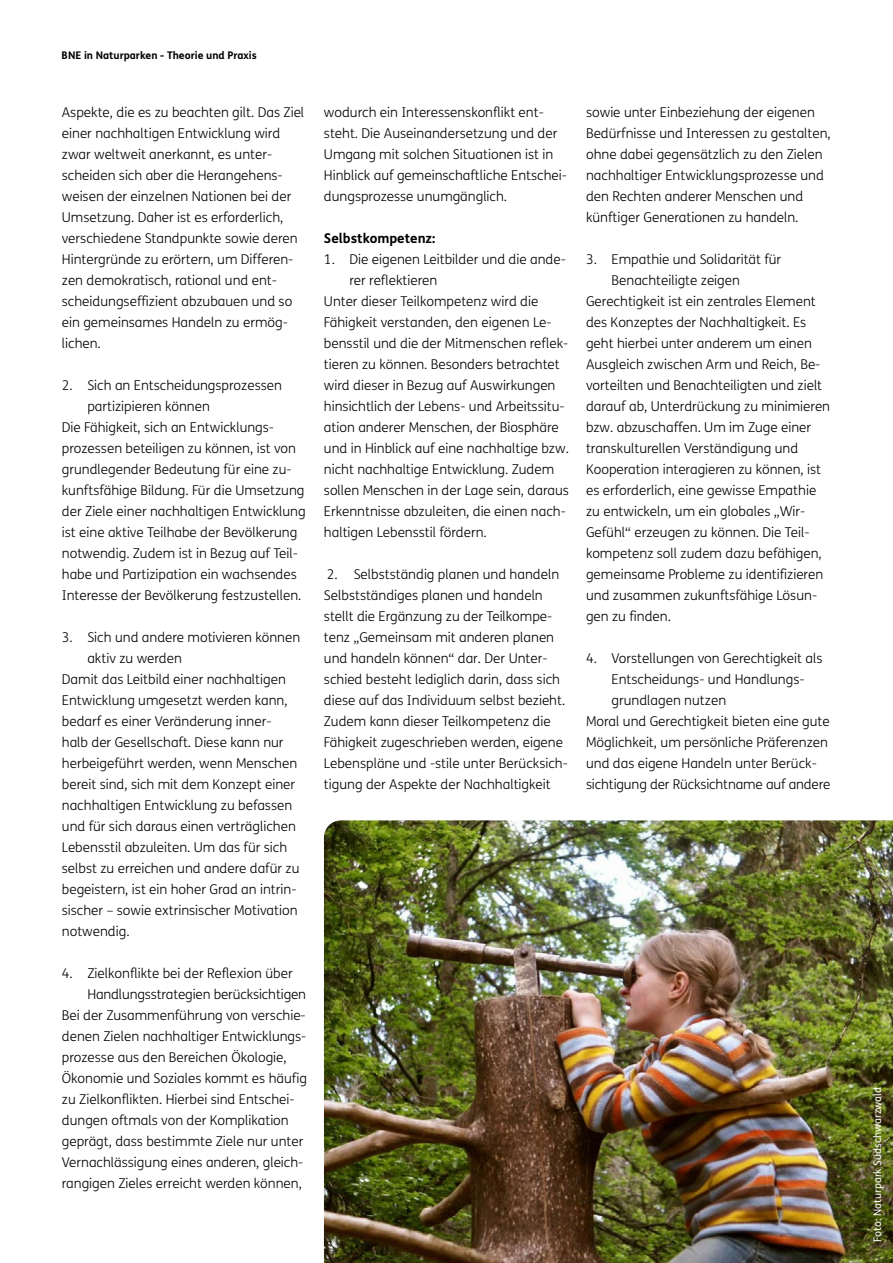
<style>
.page{position:relative;width:893px;height:1263px;background:#fff}
.page>*{position:absolute;margin:0;border:0;box-sizing:border-box;transform-origin:0 0}
.t1{font:300 13.5px/21px "FS Me";color:#000}
.t2{font:700 13.5px "FS Me";color:#000}
.t3{font:700 10.5px "FS Me";color:#000}
.t4{font:10.5px "FS Me";color:#fff}
</style>
<div class="page">
<img style="left:324px;top:820px;width:569px;height:443px">
<p class="t3" style="left:62px;top:47px;width:197px">BNE in Naturparken - Theorie und Praxis</p>
<p class="t1" style="left:62px;top:101px;width:244px">Aspekte, die es zu beachten gilt. Das Ziel einer nachhaltigen Entwicklung wird zwar weltweit anerkannt, es unter&shy;scheiden sich aber die Herangehens&shy;weisen der einzelnen Nationen bei der Umsetzung. Daher ist es erforderlich, verschiedene Standpunkte sowie deren Hintergründe zu erörtern, um Differen&shy;zen demokratisch, rational und ent&shy;scheidungseffizient abzubauen und so ein gemeinsames Handeln zu ermög&shy;lichen.</p>
<p class="t1" style="left:62px;top:374px;width:222px">2. Sich an Entscheidungsprozessen</p>
<p class="t1" style="left:87px;top:395px;width:124px">partizipieren können</p>
<p class="t1" style="left:62px;top:416px;width:214px">Die Fähigkeit, sich an Entwicklungs-</p>
<p class="t1" style="left:62px;top:437px;width:236px">prozessen beteiligen zu können, ist von</p>
<p class="t1" style="left:62px;top:458px;width:231px">grundlegender Bedeutung für eine zu-</p>
<p class="t1" style="left:62px;top:479px;width:244px">kunftsfähige Bildung. Für die Umsetzung</p>
<p class="t1" style="left:62px;top:500px;width:245px">der Ziele einer nachhaltigen Entwicklung</p>
<p class="t1" style="left:62px;top:521px;width:237px">ist eine aktive Teilhabe der Bevölkerung</p>
<p class="t1" style="left:62px;top:542px;width:238px">notwendig. Zudem ist in Bezug auf Teil-</p>
<p class="t1" style="left:62px;top:563px;width:236px">habe und Partizipation ein wachsendes</p>
<p class="t1" style="left:62px;top:584px;width:241px">Interesse der Bevölkerung festzustellen.</p>
<p class="t1" style="left:62px;top:626px;width:240px">3. Sich und andere motivieren können</p>
<p class="t1" style="left:87px;top:647px;width:96px">aktiv zu werden</p>
<p class="t1" style="left:62px;top:668px;width:226px">Damit das Leitbild einer nachhaltigen</p>
<p class="t1" style="left:62px;top:689px;width:227px">Entwicklung umgesetzt werden kann,</p>
<p class="t1" style="left:62px;top:710px;width:211px">bedarf es einer Veränderung inner-</p>
<p class="t1" style="left:62px;top:731px;width:223px">halb der Gesellschaft. Diese kann nur</p>
<p class="t1" style="left:62px;top:752px;width:237px">herbeigeführt werden, wenn Menschen</p>
<p class="t1" style="left:62px;top:773px;width:235px">bereit sind, sich mit dem Konzept einer</p>
<p class="t1" style="left:62px;top:794px;width:232px">nachhaltigen Entwicklung zu befassen</p>
<p class="t1" style="left:62px;top:815px;width:235px">und für sich daraus einen verträglichen</p>
<p class="t1" style="left:62px;top:836px;width:227px">Lebensstil abzuleiten. Um das für sich</p>
<p class="t1" style="left:62px;top:857px;width:239px">selbst zu erreichen und andere dafür zu</p>
<p class="t1" style="left:62px;top:878px;width:236px">begeistern, ist ein hoher Grad an intrin-</p>
<p class="t1" style="left:62px;top:899px;width:237px">sischer – sowie extrinsischer Motivation</p>
<p class="t1" style="left:62px;top:920px;width:69px">notwendig.</p>
<p class="t1" style="left:62px;top:962px;width:232px">4. Zielkonflikte bei der Reflexion über</p>
<p class="t1" style="left:87px;top:983px;width:220px">Handlungsstrategien berücksichtigen</p>
<p class="t1" style="left:62px;top:1004px;width:245px">Bei der Zusammenführung von verschie-</p>
<p class="t1" style="left:62px;top:1025px;width:246px">denen Zielen nachhaltiger Entwicklungs-</p>
<p class="t1" style="left:62px;top:1046px;width:226px">prozesse aus den Bereichen Ökologie,</p>
<p class="t1" style="left:62px;top:1067px;width:247px">Ökonomie und Soziales kommt es häufig</p>
<p class="t1" style="left:62px;top:1088px;width:234px">zu Zielkonflikten. Hierbei sind Entschei-</p>
<p class="t1" style="left:62px;top:1109px;width:228px">dungen oftmals von der Komplikation</p>
<p class="t1" style="left:62px;top:1130px;width:243px">geprägt, dass bestimmte Ziele nur unter</p>
<p class="t1" style="left:62px;top:1151px;width:243px">Vernachlässigung eines anderen, gleich-</p>
<p class="t1" style="left:62px;top:1172px;width:242px">rangigen Zieles erreicht werden können,</p>
<p class="t1" style="left:324px;top:101px;width:245px">wodurch ein Interessenskonflikt ent&shy;steht. Die Auseinandersetzung und der Umgang mit solchen Situationen ist in Hinblick auf gemeinschaftliche Entschei&shy;dungsprozesse unumgänglich.</p>
<p class="t2" style="left:324px;top:228px;width:113px">Selbstkompetenz:</p>
<p class="t1" style="left:324px;top:248px;width:243px">1. Die eigenen Leitbilder und die ande-</p>
<p class="t1" style="left:349px;top:270px;width:89px">rer reflektieren</p>
<p class="t1" style="left:324px;top:291px;width:216px">Unter dieser Teilkompetenz wird die</p>
<p class="t1" style="left:324px;top:312px;width:229px">Fähigkeit verstanden, den eigenen Le-</p>
<p class="t1" style="left:324px;top:333px;width:246px">bensstil und die der Mitmenschen reflek-</p>
<p class="t1" style="left:324px;top:354px;width:237px">tieren zu können. Besonders betrachtet</p>
<p class="t1" style="left:324px;top:375px;width:233px">wird dieser in Bezug auf Auswirkungen</p>
<p class="t1" style="left:324px;top:396px;width:242px">hinsichtlich der Lebens- und Arbeitssitu-</p>
<p class="t1" style="left:324px;top:417px;width:236px">ation anderer Menschen, der Biosphäre</p>
<p class="t1" style="left:324px;top:438px;width:247px">und in Hinblick auf eine nachhaltige bzw.</p>
<p class="t1" style="left:324px;top:459px;width:232px">nicht nachhaltige Entwicklung. Zudem</p>
<p class="t1" style="left:324px;top:480px;width:246px">sollen Menschen in der Lage sein, daraus</p>
<p class="t1" style="left:324px;top:501px;width:243px">Erkenntnisse abzuleiten, die einen nach-</p>
<p class="t1" style="left:324px;top:522px;width:164px">haltigen Lebensstil fördern.</p>
<p class="t1" style="left:324px;top:564px;width:245px">2. Selbstständig planen und handeln Selbstständiges planen und handeln stellt die Ergänzung zu der Teilkompe&shy;tenz „Gemeinsam mit anderen planen und handeln können“ dar. Der Unter&shy;schied besteht lediglich darin, dass sich diese auf das Individuum selbst bezieht.<br>Zudem kann dieser Teilkompetenz die Fähigkeit zugeschrieben werden, eigene Lebenspläne und -stile unter Berücksich&shy;tigung der Aspekte der Nachhaltigkeit</p>
<p class="t1" style="left:586px;top:102px;width:246px">sowie unter Einbeziehung der eigenen Bedürfnisse und Interessen zu gestalten, ohne dabei gegensätzlich zu den Zielen nachhaltiger Entwicklungsprozesse und den Rechten anderer Menschen und künftiger Generationen zu handeln.</p>
<p class="t1" style="left:586px;top:249px;width:197px">3. Empathie und Solidarität für</p>
<p class="t1" style="left:612px;top:270px;width:130px">Benachteiligte zeigen</p>
<p class="t1" style="left:586px;top:291px;width:231px">Gerechtigkeit ist ein zentrales Element</p>
<p class="t1" style="left:586px;top:312px;width:222px">des Konzeptes der Nachhaltigkeit. Es</p>
<p class="t1" style="left:586px;top:333px;width:227px">geht hierbei unter anderem um einen</p>
<p class="t1" style="left:586px;top:354px;width:236px">Ausgleich zwischen Arm und Reich, Be-</p>
<p class="t1" style="left:586px;top:375px;width:238px">vorteilten und Benachteiligten und zielt</p>
<p class="t1" style="left:586px;top:396px;width:246px">darauf ab, Unterdrückung zu minimieren</p>
<p class="t1" style="left:586px;top:417px;width:227px">bzw. abzuschaffen. Um im Zuge einer</p>
<p class="t1" style="left:586px;top:438px;width:214px">transkulturellen Verständigung und</p>
<p class="t1" style="left:586px;top:459px;width:237px">Kooperation interagieren zu können, ist</p>
<p class="t1" style="left:586px;top:480px;width:232px">es erforderlich, eine gewisse Empathie</p>
<p class="t1" style="left:586px;top:501px;width:221px">zu entwickeln, um ein globales „Wir-</p>
<p class="t1" style="left:586px;top:522px;width:225px">Gefühl“ erzeugen zu können. Die Teil-</p>
<p class="t1" style="left:586px;top:543px;width:237px">kompetenz soll zudem dazu befähigen,</p>
<p class="t1" style="left:586px;top:564px;width:239px">gemeinsame Probleme zu identifizieren</p>
<p class="t1" style="left:586px;top:585px;width:233px">und zusammen zukunftsfähige Lösun-</p>
<p class="t1" style="left:586px;top:606px;width:86px">gen zu finden.</p>
<p class="t1" style="left:586px;top:648px;width:238px">4. Vorstellungen von Gerechtigkeit als</p>
<p class="t1" style="left:612px;top:669px;width:195px">Entscheidungs- und Handlungs-</p>
<p class="t1" style="left:612px;top:690px;width:116px">grundlagen nutzen</p>
<p class="t1" style="left:586px;top:711px;width:245px">Moral und Gerechtigkeit bieten eine gute</p>
<p class="t1" style="left:586px;top:732px;width:243px">Möglichkeit, um persönliche Präferenzen</p>
<p class="t1" style="left:586px;top:753px;width:232px">und das eigene Handeln unter Berück-</p>
<p class="t1" style="left:586px;top:774px;width:246px">sichtigung der Rücksichtname auf andere</p>
<p class="t4" style="left:870px;top:1242px;width:156px;rotate:-90deg">Foto: Naturpark Südschwarzwald</p>
</div>
